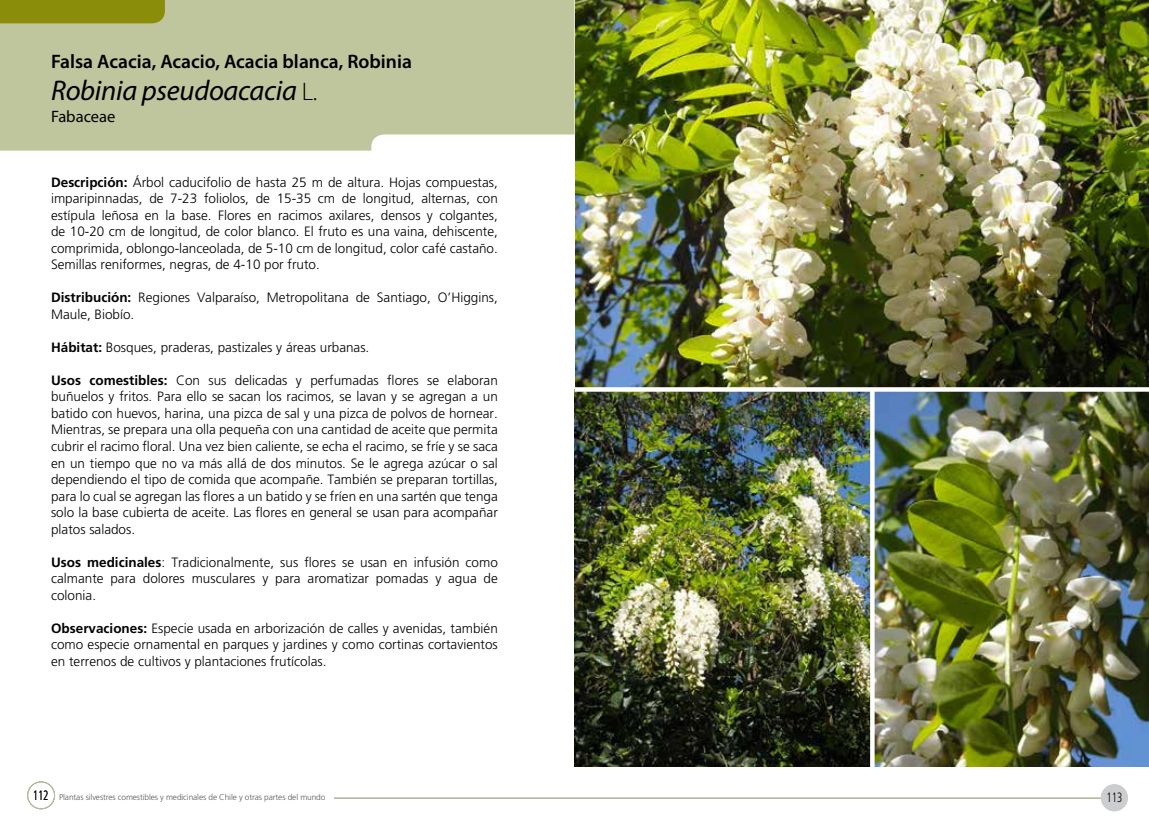
<style>
.page{position:relative;width:1149px;height:830px;background:#fff}
.page>*{position:absolute;margin:0;border:0;box-sizing:border-box;transform-origin:0 0}
.t1{font:italic 28.5px "Myriad Pro";letter-spacing:-.01em;color:#000}
.t2{font:600 19.5px "Myriad Pro";color:#000}
.t3{font:16.5px "Myriad Pro";color:#000}
.t4{font:300 13.5px/16.5px "Frutiger LT Std";color:#000;text-align:justify}
.t5{font:300 condensed 13.5px "Frutiger LT Std";color:#000;scale:.81 1}
.t6{font:300 8.25px "Frutiger LT Std";letter-spacing:-.01em;color:#58595b}
.s1{font-weight:300;font-style:normal;font-size:25.5px}
.s2{font-weight:700}
.s3{font-stretch:condensed;font-size:13.5px;color:#000}
</style>
<div class="page">
<div style="left:27px;top:781px;width:28px;height:27px;border:1px solid #bcbec0;border-radius:50%"></div>
<div style="left:1100px;top:784px;width:27px;height:26px;background:#cbcdce;border-radius:50%"></div>
<hr style="left:334px;top:797px;width:240px;height:1px;background:#bcbec0">
<hr style="left:574px;top:797px;width:526px;height:1px;background:#bcbec0">
<img style="left:574px;top:0;width:574px;height:765px">
<svg style="left:0;top:0;width:574px;height:150px;background:#bec59a"></svg>
<svg style="left:574px;top:387px;width:574px;height:4px"></svg>
<svg style="left:869px;top:389px;width:5px;height:378px"></svg>
<h2 class="t2" style="left:51px;top:51px;width:362px">Falsa Acacia, Acacio, Acacia blanca, Robinia</h2>
<h1 class="t1" style="left:51px;top:75px;width:268px">Robinia pseudoacacia <span class="s1">L.</span></h1>
<p class="t3" style="left:51px;top:108px;width:66px">Fabaceae</p>
<p class="t4" style="left:51px;top:174px;width:448px"><span class="s2">Descripción:</span> Árbol caducifolio de hasta 25 m de altura. Hojas compuestas, imparipinnadas, de 7-23 foliolos, de 15-35 cm de longitud, alternas, con estípula leñosa en la base. Flores en racimos axilares, densos y colgantes, de 10-20 cm de longitud, de color blanco. El fruto es una vaina, dehiscente, comprimida, oblongo-lanceolada, de 5-10 cm de longitud, color café castaño.<br>Semillas reniformes, negras, de 4-10 por fruto.</p>
<p class="t4" style="left:51px;top:289px;width:448px"><span class="s2">Distribución:</span> Regiones Valparaíso, Metropolitana de Santiago, O’Higgins,<br>Maule, Biobío.</p>
<p class="t4" style="left:51px;top:339px;width:320px"><span class="s2">Hábitat:</span> Bosques, praderas, pastizales y áreas urbanas.</p>
<p class="t4" style="left:51px;top:372px;width:448px"><span class="s2">Usos comestibles:</span> Con sus delicadas y perfumadas flores se elaboran buñuelos y fritos. Para ello se sacan los racimos, se lavan y se agregan a un batido con huevos, harina, una pizca de sal y una pizca de polvos de hornear.<br>Mientras, se prepara una olla pequeña con una cantidad de aceite que permita cubrir el racimo floral. Una vez bien caliente, se echa el racimo, se fríe y se saca en un tiempo que no va más allá de dos minutos. Se le agrega azúcar o sal dependiendo el tipo de comida que acompañe. También se preparan tortillas, para lo cual se agregan las flores a un batido y se fríen en una sartén que tenga solo la base cubierta de aceite. Las flores en general se usan para acompañar platos salados.</p>
<p class="t4" style="left:51px;top:553px;width:448px"><span class="s2">Usos medicinales</span>: Tradicionalmente, sus flores se usan en infusión como calmante para dolores musculares y para aromatizar pomadas y agua de colonia.</p>
<p class="t4" style="left:51px;top:619px;width:448px"><span class="s2">Observaciones:</span> Especie usada en arborización de calles y avenidas, también como especie ornamental en parques y jardines y como cortinas cortavientos en terrenos de cultivos y plantaciones frutícolas.</p>
<p class="t6" style="left:33px;top:791px;width:294px"><span class="s3">112</span> Plantas silvestres comestibles y medicinales de Chile y otras partes del mundo</p>
<p class="t5" style="left:1106px;top:789px;width:21px">113</p>
</div>
